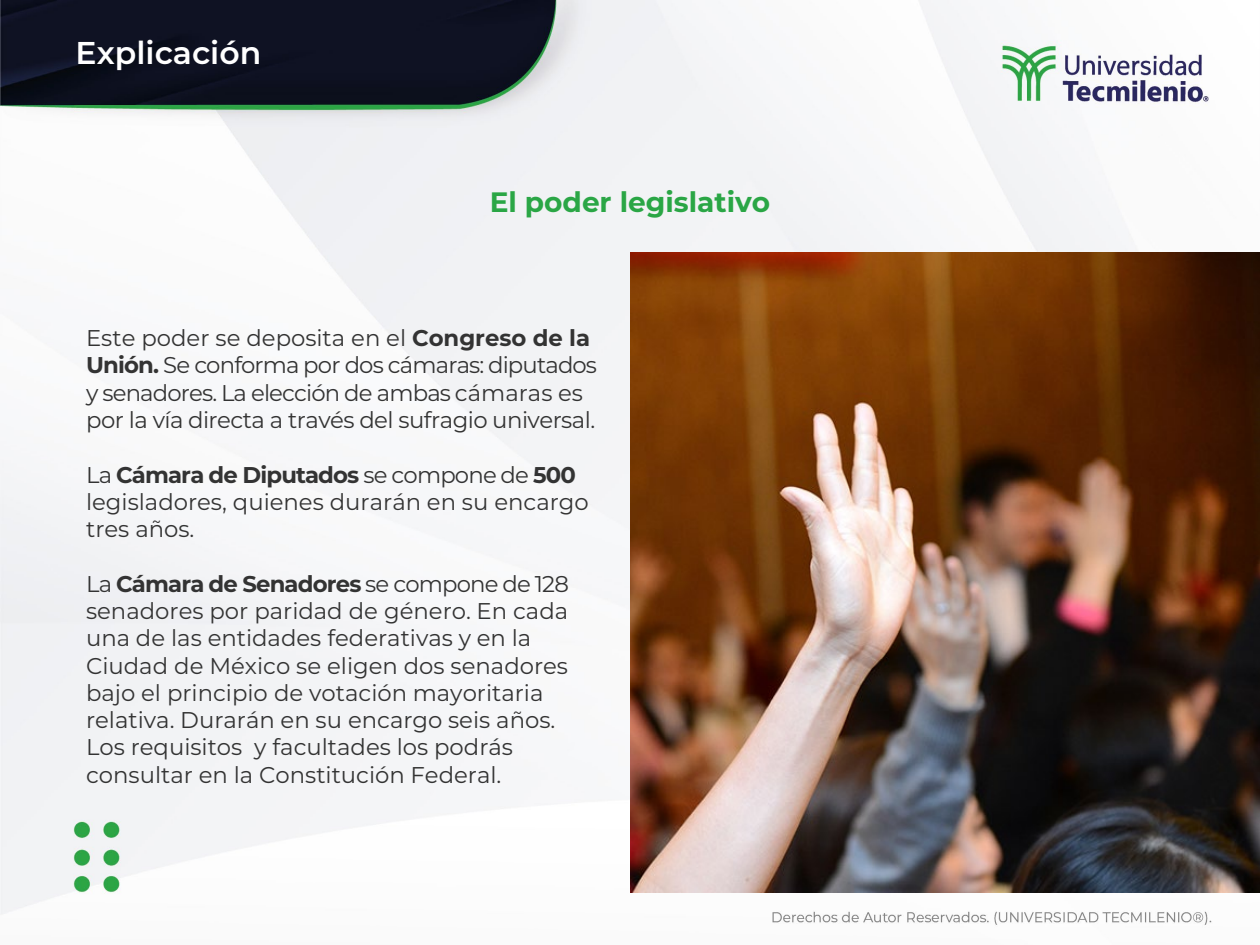
<style>
.page{position:relative;width:1260px;height:945px;background:#fff}
.page>*{position:absolute;margin:0;border:0;box-sizing:border-box;transform-origin:0 0}
.t1{font:600 31.5px "Montserrat";color:#fff}
.t2{font:700 28px "Montserrat";color:#2aa645}
.t3{font:22.75px/27.3px "Montserrat";color:#333}
.t4{font:22.75px/27.3px "Montserrat";letter-spacing:-.025em;color:#333}
.s1{font-weight:700}
</style>
<div class="page">
<img style="left:0;top:0;width:1260px;height:925px">
<img style="left:630px;top:252px;width:630px;height:640px">
<h1 class="t1" style="left:76px;top:31px;width:187px">Explicación</h1>
<p class="t2" style="left:490px;top:182px;width:282px">El poder legislativo</p>
<p class="t4" style="left:86px;top:324px;width:512px">Este poder se deposita en el <span class="s1">Congreso de la Unión.</span> Se conforma por dos cámaras: diputados y senadores. La elección de ambas cámaras es por la vía directa a través del sufragio universal.</p>
<p class="t3" style="left:86px;top:460px;width:504px">La <span class="s1">Cámara de Diputados</span> se compone de <span class="s1">500 </span>legisladores, quienes durarán en su encargo tres años.</p>
<p class="t3" style="left:86px;top:569px;width:484px">La <span class="s1">Cámara de Senadores</span> se compone de 128 senadores por paridad de género. En cada una de las entidades federativas y en la Ciudad de México se eligen dos senadores bajo el principio de votación mayoritaria relativa. Durarán en su encargo seis años.<br>Los requisitos y facultades los podrás consultar en la Constitución Federal.</p>
</div>
